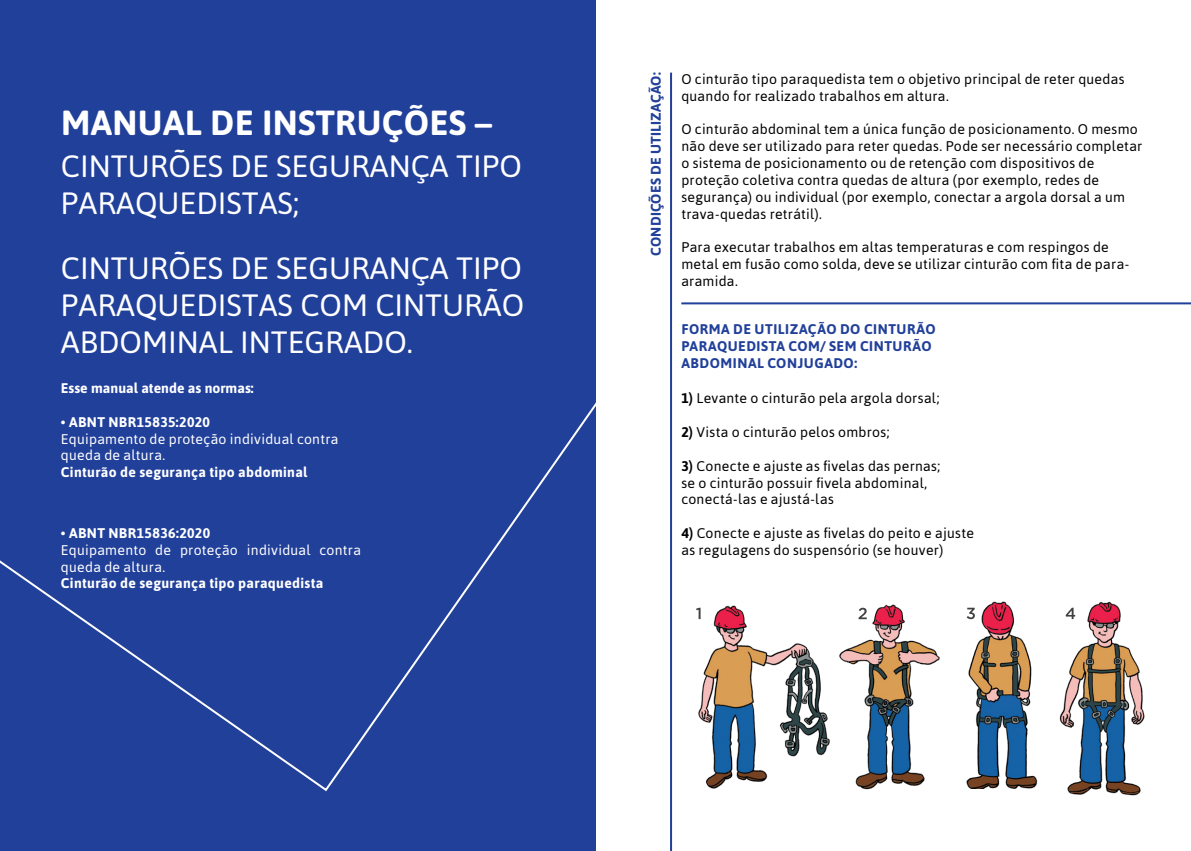
<style>
.page{position:relative;width:1191px;height:851px;background:#fff}
.page>*{position:absolute;margin:0;border:0;box-sizing:border-box;transform-origin:0 0}
.t1{font:700 34.8px "Asap";letter-spacing:.01em;color:#fff}
.t2{font:30.8px/37px "Asap";color:#fff}
.t3{font:14px/16.8px "Asap";letter-spacing:.02em;color:#000}
.t4{font:700 14px "Asap";letter-spacing:.025em;color:#fff}
.t5{font:14px/16.8px "Asap";letter-spacing:.02em;color:#fff}
.t6{font:700 14px/16.8px "Asap";letter-spacing:.035em;color:#21409a}
.t7{font:700 14px "Asap";color:#fff}
.t8{font:700 14px "Asap";letter-spacing:.01em;color:#21409a}
.s1{font-weight:700}
</style>
<div class="page">
<div style="left:0;top:0;width:595px;height:850px;background:#21409a"></div>
<svg style="left:0;top:0;width:596px;height:792px"></svg>
<hr style="left:670px;top:73px;width:2px;height:777px;background:#21409a">
<hr style="left:681px;top:302px;width:510px;height:2px;background:#21409a">
<img style="left:698px;top:605px;width:132px;height:183px">
<img style="left:839px;top:604px;width:101px;height:185px">
<img style="left:966px;top:601px;width:72px;height:187px">
<img style="left:1059px;top:601px;width:85px;height:194px">
<svg style="left:696px;top:607px;width:4px;height:12px"></svg>
<svg style="left:858px;top:607px;width:8px;height:12px"></svg>
<svg style="left:966px;top:607px;width:9px;height:12px"></svg>
<svg style="left:1065px;top:607px;width:10px;height:12px"></svg>
<h1 class="t1" style="left:61px;top:98px;width:433px">MANUAL DE INSTRUÇÕES –</h1>
<h2 class="t2" style="left:61px;top:147px;width:462px">CINTURÕES DE SEGURANÇA TIPO<br>PARAQUEDISTAS;</h2>
<h2 class="t2" style="left:61px;top:249px;width:465px;text-align:justify">CINTURÕES DE SEGURANÇA TIPO PARAQUEDISTAS COM CINTURÃO ABDOMINAL INTEGRADO.</h2>
<p class="t7" style="left:61px;top:378px;width:194px">Esse manual atende as normas:</p>
<p class="t4" style="left:61px;top:412px;width:151px">• ABNT NBR15835:2020</p>
<p class="t5" style="left:61px;top:430px;width:279px">Equipamento de proteção individual contra queda de altura.</p>
<p class="t4" style="left:61px;top:462px;width:248px">Cinturão de segurança tipo abdominal</p>
<p class="t4" style="left:61px;top:523px;width:151px">• ABNT NBR15836:2020</p>
<p class="t5" style="left:61px;top:541px;width:302px">Equipamento de proteção individual contra queda de altura.</p>
<p class="t4" style="left:61px;top:573px;width:264px">Cinturão de segurança tipo paraquedista</p>
<p class="t8" style="left:646px;top:256px;width:184px;rotate:-90deg">CONDIÇÕES DE UTILIZAÇÃO:</p>
<p class="t3" style="left:681px;top:71px;width:445px">O cinturão tipo paraquedista tem o objetivo principal de reter quedas quando for realizado trabalhos em altura.</p>
<p class="t3" style="left:681px;top:121px;width:462px">O cinturão abdominal tem a única função de posicionamento. O mesmo não deve ser utilizado para reter quedas. Pode ser necessário completar o sistema de posicionamento ou de retenção com dispositivos de proteção coletiva contra quedas de altura (por exemplo, redes de segurança) ou individual (por exemplo, conectar a argola dorsal a um trava-quedas retrátil).</p>
<p class="t3" style="left:681px;top:239px;width:449px">Para executar trabalhos em altas temperaturas e com respingos de metal em fusão como solda, deve se utilizar cinturão com fita de para&shy;aramida.</p>
<p class="t6" style="left:681px;top:320px;width:256px">FORMA DE UTILIZAÇÃO DO CINTURÃO<br>PARAQUEDISTA COM/ SEM CINTURÃO<br>ABDOMINAL CONJUGADO:</p>
<p class="t3" style="left:681px;top:390px;width:260px"><span class="s1">1)</span> Levante o cinturão pela argola dorsal;</p>
<p class="t3" style="left:681px;top:423px;width:210px"><span class="s1">2)</span> Vista o cinturão pelos ombros;</p>
<p class="t3" style="left:681px;top:457px;width:260px"><span class="s1">3)</span> Conecte e ajuste as fivelas das pernas; se o cinturão possuir fivela abdominal, conectá-las e ajustá-las</p>
<p class="t3" style="left:681px;top:524px;width:294px"><span class="s1">4)</span> Conecte e ajuste as fivelas do peito e ajuste as regulagens do suspensório (se houver)</p>
</div>
